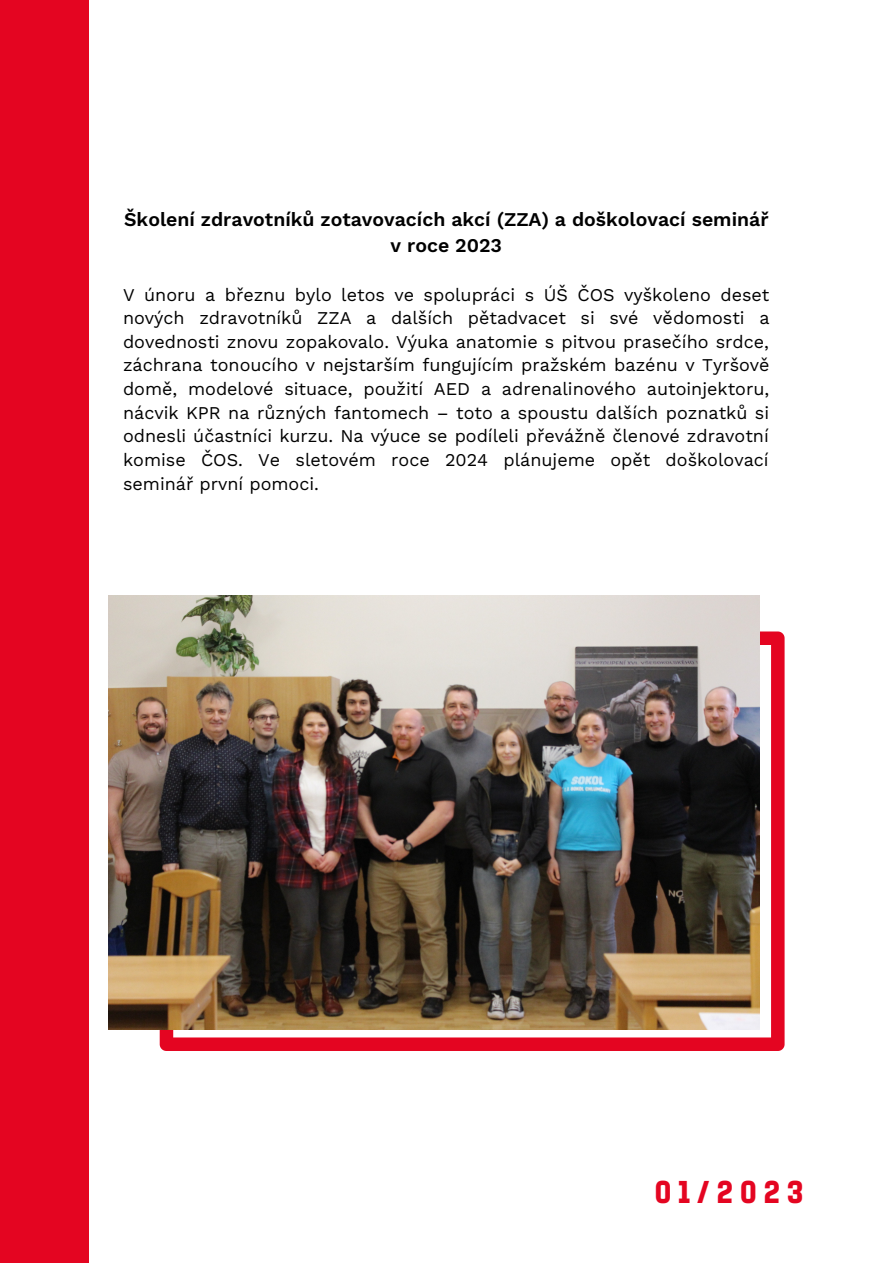
<style>
.page{position:relative;width:893px;height:1264px;background:#fff}
.page>*{position:absolute;margin:0;border:0;box-sizing:border-box;transform-origin:0 0}
.t1{font:31.65px "Sokol Tyrs";letter-spacing:.22em;color:#e40521}
.t2{font:600 19.5px/25.8px "Work Sans";color:#000;text-align:center}
.t3{font:18px/23.5px "Work Sans";color:#000;text-align:justify}
</style>
<div class="page">
<svg style="left:160px;top:631px;width:624px;height:419px;fill:#e40521"></svg>
<img style="left:108px;top:595px;width:651px;height:434px">
<div style="left:0;top:0;width:89px;height:1262px;background:#e40521"></div>
<p class="t2" style="left:124px;top:208px;width:646px">Školení zdravotníků zotavovacích akcí (ZZA) a doškolovací seminář v roce 2023</p>
<p class="t3" style="left:123px;top:284px;width:648px">V únoru a březnu bylo letos ve spolupráci s ÚŠ ČOS vyškoleno deset nových zdravotníků ZZA a dalších pětadvacet si své vědomosti a dovednosti znovu zopakovalo. Výuka anatomie s pitvou prasečího srdce, záchrana tonoucího v nejstarším fungujícím pražském bazénu v Tyršově domě, modelové situace, použití AED a adrenalinového autoinjektoru, nácvik KPR na různých fantomech – toto a spoustu dalších poznatků si odnesli účastníci kurzu. Na výuce se podíleli převážně členové zdravotní komise ČOS. Ve sletovém roce 2024 plánujeme opět doškolovací seminář první pomoci.</p>
<p class="t1" style="left:654px;top:1171px;width:150px">01/2023</p>
</div>
